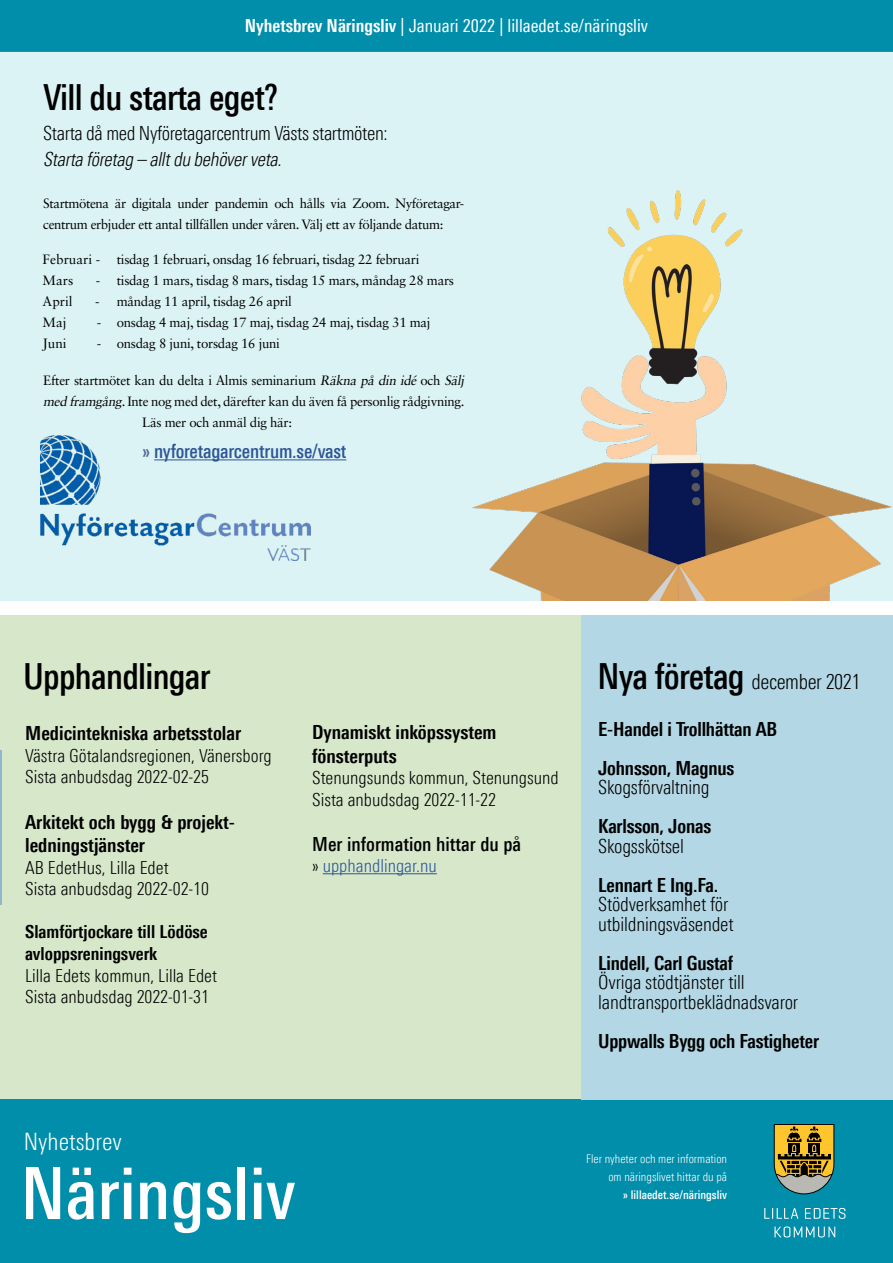
<style>
.page{position:relative;width:893px;height:1263px;background:#fff}
.page>*{position:absolute;margin:0;border:0;box-sizing:border-box;transform-origin:0 0}
.t1{font:500 72px "Linotype Univers 520 Cn";color:#fff}
.t2{font:500 36px "Linotype Univers 520 Cn";letter-spacing:-.02em;color:#000}
.t3{font:300 24px "Linotype Univers 320 Cn";color:#fff}
.t4{font:300 21px "Linotype Univers 320 Cn";letter-spacing:-.02em;color:#000}
.t5{font:700 19.5px/23.4px "Linotype Univers 620 Cn";letter-spacing:-.01em;color:#000}
.t6{font:300 19.5px/19.5px "Linotype Univers 320 Cn";letter-spacing:-.01em;color:#000}
.t7{font:500 19.5px "Linotype Univers 520 Cn";letter-spacing:-.01em;color:#2e5696}
.t8{font:500 19.5px "Linotype Univers 520 Cn";color:#000}
.t9{font:300 18px/21.6px "Linotype Univers 320 Cn";color:#000}
.t10{font:18px "Linotype Univers 420 Cn";color:#fff}
.t11{font:700 18px/21.6px "Linotype Univers 620 Cn";color:#000}
.t12{font:300 18px "Linotype Univers 320 Cn";color:#2e5696}
.t13{font:13.5px/21px "Sabon LT Std";letter-spacing:-.02em;color:#000}
.t14{font:13.5px/21px "Sabon LT Std";color:#000}
.t15{font:300 12px/18px "Linotype Univers 320 Cn";color:#fff;text-align:right}
.t16{font:500 12px "Linotype Univers 520 Cn";color:#fff}
.s1{font-family:"Linotype Univers 620 Cn";font-weight:700}
.s2{font-style:italic}
.s3{color:#506595}
.s4{color:#000}
.s5{font-family:"Linotype Univers 520 Cn";font-weight:500;font-size:36px}
</style>
<div class="page">
<div style="left:0;top:615px;width:581px;height:485px;background:#d6e7ca"></div>
<div style="left:0;top:0;width:893px;height:51px;background:#008eaa"></div>
<div style="left:0;top:1100px;width:892px;height:163px;background:#008eaa"></div>
<svg style="left:764px;top:1208px;width:34px;height:11px"></svg>
<svg style="left:805px;top:1208px;width:40px;height:11px"></svg>
<svg style="left:774px;top:1226px;width:61px;height:11px"></svg>
<svg style="left:774px;top:1124px;width:60px;height:70px;background:#90813e"></svg>
<div style="left:581px;top:615px;width:312px;height:485px;background:#b3d7e5"></div>
<hr style="left:323px;top:873px;width:114px;height:1px;background:#2e5696">
<hr style="left:0;top:51px;width:1px;height:608px;background:#2d90a4">
<img style="left:0;top:751px;width:1px;height:153px">
<div style="left:0;top:51px;width:893px;height:550px;background:#dcf3f5"></div>
<img style="left:472px;top:190px;width:419px;height:411px">
<hr style="left:154px;top:459px;width:192px;height:1px;background:#2e5696">
<img style="left:40px;top:435px;width:270px;height:125px">
<h3 class="t10" style="left:245px;top:15px;width:405px"><span class="s1">Nyhetsbrev Näringsliv</span> | Januari 2022 | lillaedet.se/näringsliv</h3>
<h2 class="t2" style="left:43px;top:76px;width:237px">Vill du starta eget?</h2>
<h3 class="t6" style="left:43px;top:121px;width:346px;line-height:25.5px">Starta då med Nyföretagarcentrum Västs startmöten:<br><span class="s2">Startaföretag – alltdu behöverveta</span>.</h3>
<p class="t13" style="left:43px;top:193px;width:422px">Startmötena är digitala under pandemin och hålls via Zoom. Nyföretagar&shy;centrum erbjuder ett antal tillfällen under våren. Välj ett av följande datum:</p>
<p class="t14" style="left:43px;top:249px;width:59px">Februari -<br>Mars</p>
<p class="t13" style="left:96px;top:270px;width:6px">-</p>
<p class="t13" style="left:43px;top:291px;width:31px">April</p>
<p class="t13" style="left:95px;top:291px;width:6px">-</p>
<p class="t13" style="left:43px;top:312px;width:26px">Maj</p>
<p class="t13" style="left:97px;top:312px;width:6px">-</p>
<p class="t13" style="left:43px;top:333px;width:26px">Juni</p>
<p class="t13" style="left:97px;top:333px;width:6px">-</p>
<p class="t13" style="left:117px;top:249px;width:339px">tisdag 1 februari, onsdag 16 februari, tisdag 22 februari tisdag 1 mars, tisdag 8 mars, tisdag 15 mars, måndag 28 mars måndag 11 april, tisdag 26 april<br>onsdag 4 maj, tisdag 17 maj, tisdag 24 maj, tisdag 31 maj onsdag 8 juni, torsdag 16 juni</p>
<p class="t13" style="left:43px;top:370px;width:425px">Efter startmötet kan du delta i Almis seminarium <span class="s2">Räkna på din idé</span> och <span class="s2">Sälj</span></p>
<p class="t13" style="left:43px;top:391px;width:423px"><span class="s2">med framgång</span>. Inte nog med det, därefter kan du även få personlig rådgivning.</p>
<p class="t13" style="left:142px;top:412px;width:151px">Läs mer och anmäl dig här:</p>
<h3 class="t7" style="left:143px;top:440px;width:205px"><span class="s3">»</span> nyforetagarcentrum.se/vast</h3>
<h2 class="t2" style="left:23px;top:655px;width:189px">Upphandlingar</h2>
<h3 class="t5" style="left:25px;top:721px;width:218px">Medicintekniska arbetsstolar</h3>
<h3 class="t9" style="left:25px;top:745px;width:248px">Västra Götalandsregionen, Vänersborg<br>Sista anbudsdag 2022-02-25</h3>
<h3 class="t5" style="left:25px;top:810px;width:211px">Arkitekt och bygg &amp; projekt&shy;ledningstjänster</h3>
<h3 class="t9" style="left:25px;top:856px;width:185px">AB EdetHus, Lilla Edet<br>Sista anbudsdag 2022-02-10</h3>
<h3 class="t11" style="left:25px;top:921px;width:184px">Slamförtjockare till Lödöse avloppsreningsverk</h3>
<h3 class="t9" style="left:25px;top:964px;width:193px">Lilla Edets kommun, Lilla Edet<br>Sista anbudsdag 2022-01-31</h3>
<h3 class="t5" style="left:312px;top:720px;width:186px">Dynamiskt inköpssystem fönsterputs</h3>
<h3 class="t9" style="left:312px;top:767px;width:248px">Stenungsunds kommun, Stenungsund<br>Sista anbudsdag 2022-11-22</h3>
<h3 class="t8" style="left:312px;top:832px;width:211px">Mer information hittar du på</h3>
<h3 class="t12" style="left:312px;top:856px;width:126px"><span class="s4">»</span> upphandlingar.nu</h3>
<h3 class="t4" style="left:598px;top:669px;width:264px"><span class="s5">Nya företag</span> december 2021</h3>
<h3 class="t5" style="left:598px;top:709px;width:181px;line-height:39px">E-Handel i Trollhättan AB<br>Johnsson, Magnus</h3>
<h3 class="t6" style="left:598px;top:778px;width:113px">Skogsförvaltning</h3>
<h3 class="t5" style="left:598px;top:815px;width:115px">Karlsson, Jonas</h3>
<h3 class="t6" style="left:598px;top:836px;width:87px">Skogsskötsel</h3>
<h3 class="t5" style="left:598px;top:873px;width:122px">Lennart E Ing.Fa.</h3>
<h3 class="t6" style="left:598px;top:895px;width:137px">Stödverksamhet för utbildningsväsendet</h3>
<h3 class="t5" style="left:598px;top:951px;width:136px">Lindell, Carl Gustaf</h3>
<h3 class="t6" style="left:598px;top:973px;width:202px">Övriga stödtjänster till landtransportbeklädnadsvaror</h3>
<h3 class="t5" style="left:598px;top:1029px;width:222px">Uppwalls Bygg och Fastigheter</h3>
<h3 class="t3" style="left:24px;top:1127px;width:99px">Nyhetsbrev</h3>
<h1 class="t1" style="left:21px;top:1151px;width:277px">Näringsliv</h1>
<p class="t15" style="left:586px;top:1149px;width:142px">Fler nyheter och mer information om näringslivet hittar du på</p>
<p class="t16" style="left:623px;top:1187px;width:105px">» lillaedet.se/näringsliv</p>
</div>
